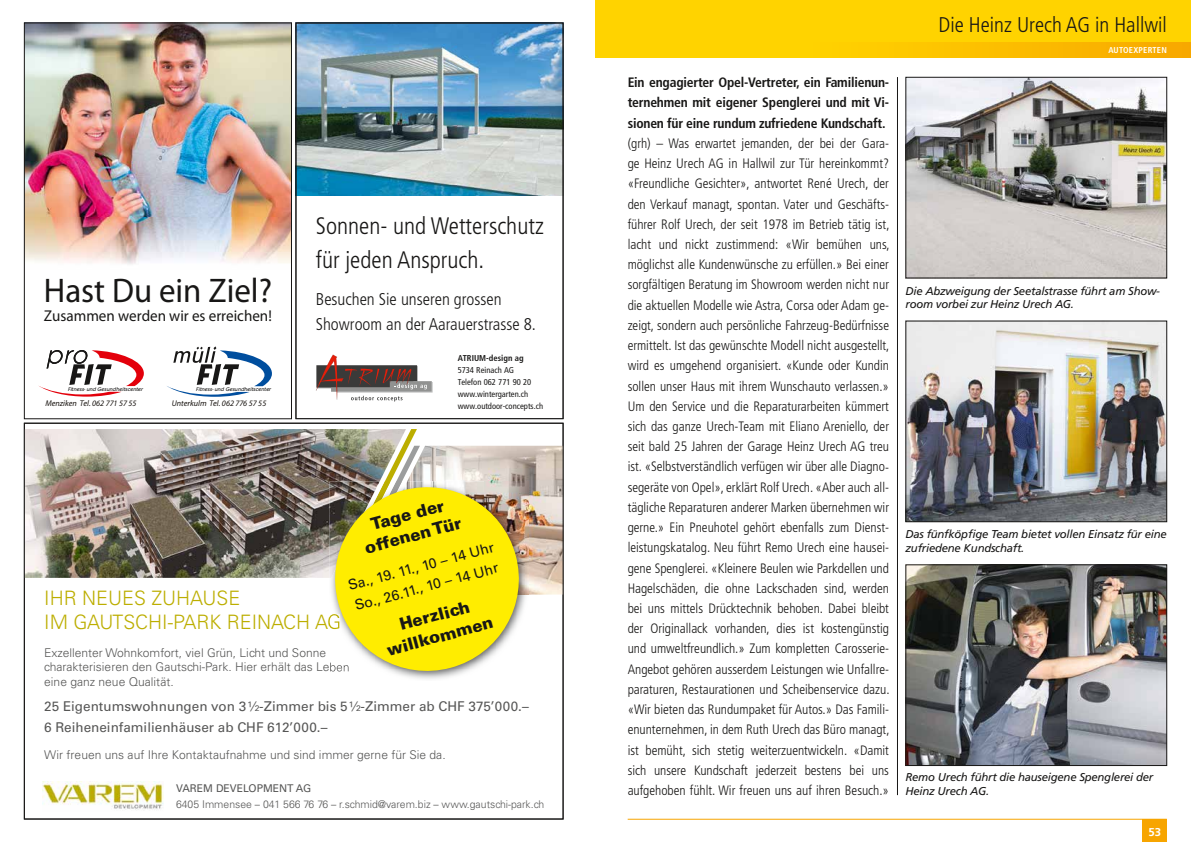
<style>
.page{position:relative;width:1191px;height:842px;background:#fff}
.page>*{position:absolute;margin:0;border:0;box-sizing:border-box;transform-origin:0 0}
.t1{font:34.3px "Myriad Pro";color:#181716;scale:.96 1}
.t2{font:300 condensed 23.8px/34.1px "Frutiger LT Std";color:#181716}
.t3{font:300 condensed 21.3px "Frutiger LT Std";color:#181716}
.t4{font:300 19.9px/23.8px "Univers LT Std";color:#bcae00}
.t5{font:300 condensed 17px/25.5px "Frutiger LT Std";color:#181716}
.t6{font:900 16.7px/21.1px "Univers LT Std";color:#181716;text-align:center}
.t7{font:15.7px "Myriad Pro";color:#181716;scale:.96 1}
.t8{font:14.2px/21.1px "Univers LT Std";color:#181716}
.t9{font:300 condensed 13.6px/20.2px "Frutiger LT Std";color:#181716;text-align:justify}
.t10{font:700 condensed 13.6px/20.2px "Frutiger LT Std";letter-spacing:-.015em;color:#181716;text-align:justify}
.t11{font:13.5px/21.1px "Univers LT Std";color:#565655}
.t12{font:300 12.1px/14.5px "Univers LT Std";color:#565655}
.t13{font:italic 11.4px/13.6px "Frutiger LT Std";letter-spacing:-.02em;color:#181716}
.t14{font:700 11.4px "Frutiger LT Std";color:#fff}
.t15{font:300 10.6px "Univers LT Std";color:#565655}
.t16{font:10.6px "Univers LT Std";color:#565655}
.t17{font:condensed 8.5px/12.1px "Frutiger LT Std";color:#181716}
.t18{font:700 condensed 8.5px "Frutiger LT Std";letter-spacing:.03em;color:#fff}
.t19{font:700 condensed 8.5px "Frutiger LT Std";color:#181716}
.t20{font:italic 8.3px "Myriad Pro";color:#17120e}
.t21{font:italic 500 5.4px "Kabel Itc T";color:#181716}
</style>
<div class="page">
<img style="left:26px;top:25px;width:264px;height:372px">
<div style="left:24px;top:23px;width:268px;height:396px;border:1px solid #181716"></div>
<img style="left:298px;top:25px;width:263px;height:171px">
<svg style="left:316px;top:355px;width:116px;height:46px"></svg>
<div style="left:296px;top:23px;width:267px;height:396px;border:1px solid #181716"></div>
<img style="left:42px;top:781px;width:122px;height:29px">
<img style="left:26px;top:429px;width:310px;height:149px">
<img style="left:420px;top:446px;width:141px;height:148px">
<img style="left:336px;top:429px;width:84px;height:48px">
<svg style="left:325px;top:477px;width:204px;height:202px;background:#eadc41"></svg>
<div style="left:595px;top:0;width:596px;height:53px;background:#ffd300"></div>
<svg style="left:595px;top:42px;width:596px;height:15px"></svg>
<hr style="left:627px;top:819px;width:539px;height:1px;background:#f7a500">
<div style="left:1142px;top:819px;width:24px;height:23px;background:#f7a500"></div>
<hr style="left:897px;top:77px;width:1px;height:718px;background:#181716">
<img style="left:907px;top:323px;width:258px;height:197px">
<div style="left:905px;top:321px;width:262px;height:201px;border:1px solid #181716"></div>
<img style="left:907px;top:567px;width:258px;height:197px">
<div style="left:905px;top:565px;width:262px;height:201px;border:1px solid #181716"></div>
<img style="left:907px;top:79px;width:258px;height:197px">
<div style="left:905px;top:77px;width:262px;height:201px;border:1px solid #181716"></div>
<h1 class="t1" style="left:44px;top:272px;width:239px">Hast Du ein Ziel?</h1>
<p class="t7" style="left:44px;top:307px;width:239px">Zusammen werden wir es erreichen!</p>
<p class="t21" style="left:68px;top:386px;width:78px">Fitness-und Gesundheitscenter</p>
<p class="t20" style="left:45px;top:398px;width:93px">Menziken Tel. 062 771 57 55</p>
<p class="t21" style="left:196px;top:386px;width:78px">Fitness-und Gesundheitscenter</p>
<p class="t20" style="left:172px;top:398px;width:96px">Unterkulm Tel. 062 776 57 55</p>
<h2 class="t2" style="left:316px;top:209px;width:229px">Sonnen- und Wetterschutz für jeden Anspruch.</h2>
<p class="t5" style="left:316px;top:286px;width:222px">Besuchen Sie unseren grossen<br>Showroom an der Aarauerstrasse 8.</p>
<p class="t19" style="left:458px;top:353px;width:67px">ATRIUM-design ag</p>
<p class="t17" style="left:458px;top:364px;width:87px">5734 Reinach AG<br>Telefon 062 771 90 20 www.wintergarten.ch www.outdoor-concepts.ch</p>
<p class="t6" style="left:357px;top:517px;width:101px;rotate:-15deg">Tage der offenen Tür</p>
<p class="t8" style="left:346px;top:575px;width:152px;rotate:-15deg">Sa., 19. 11., 10 – 14 Uhr<br>So., 26.11., 10 – 14 Uhr</p>
<h3 class="t4" style="left:44px;top:586px;width:298px">IHR NEUES ZUHAUSE<br>IM GAUTSCHI-PARK REINACH AG</h3>
<p class="t12" style="left:44px;top:645px;width:307px">Exzellenter Wohnkomfort, viel Grün, Licht und Sonne charakterisieren den Gautschi-Park. Hier erhält das Leben eine ganz neue Qualität.</p>
<p class="t11" style="left:44px;top:696px;width:486px">25 Eigentumswohnungen von 3 ½-Zimmer bis 5 ½-Zimmer ab CHF 375’000.–<br>6 Reiheneinfamilienhäuser ab CHF 612’000.–</p>
<p class="t6" style="left:379px;top:619px;width:111px;rotate:-15deg">Herzlich willkommen</p>
<p class="t12" style="left:44px;top:747px;width:403px">Wir freuen uns auf Ihre Kontaktaufnahme und sind immer gerne für Sie da.</p>
<p class="t16" style="left:176px;top:782px;width:137px">VAREM DEVELOPMENT AG</p>
<p class="t15" style="left:176px;top:797px;width:370px">6405 Immensee – 041 566 76 76 – r.schmid@varem.biz – www.gautschi-park.ch</p>
<p class="t10" style="left:627px;top:72px;width:263px">Ein engagierter Opel-Vertreter, ein Familienun&shy;ternehmen mit eigener Spenglerei und mit Vi&shy;sionen für eine rundum zufriedene Kundschaft.</p>
<p class="t9" style="left:627px;top:133px;width:263px">(grh) – Was erwartet jemanden, der bei der Gara&shy;ge Heinz Urech AG in Hallwil zur Tür hereinkommt? «Freundliche Gesichter», antwortet René Urech, der den Verkauf managt, spontan. Vater und Geschäfts&shy;führer Rolf Urech, der seit 1978 im Betrieb tätig ist, lacht und nickt zustimmend: «Wir bemühen uns, möglichst alle Kundenwünsche zu erfüllen.» Bei einer sorgfältigen Beratung im Showroom werden nicht nur die aktuellen Modelle wie Astra, Corsa oder Adam ge&shy;zeigt, sondern auch persönliche Fahrzeug-Bedürfnisse ermittelt. Ist das gewünschte Modell nicht ausgestellt, wird es umgehend organisiert. «Kunde oder Kundin sollen unser Haus mit ihrem Wunschauto verlassen.» Um den Service und die Reparaturarbeiten kümmert sich das ganze Urech-Team mit Eliano Areniello, der seit bald 25 Jahren der Garage Heinz Urech AG treu ist. «Selbstverständlich verfügen wir über alle Diagno&shy;segeräte von Opel», erklärt Rolf Urech. «Aber auch all&shy;tägliche Reparaturen anderer Marken übernehmen wir gerne.» Ein Pneuhotel gehört ebenfalls zum Dienst&shy;leistungskatalog. Neu führt Remo Urech eine hausei&shy;gene Spenglerei. «Kleinere Beulen wie Parkdellen und Hagelschäden, die ohne Lackschaden sind, werden bei uns mittels Drücktechnik behoben. Dabei bleibt der Originallack vorhanden, dies ist kostengünstig und umweltfreundlich.» Zum kompletten Carosserie-Angebot gehören ausserdem Leistungen wie Unfallre&shy;paraturen, Restaurationen und Scheibenservice dazu. «Wir bieten das Rundumpaket für Autos.» Das Famili&shy;enunternehmen, in dem Ruth Urech das Büro managt, ist bemüht, sich stetig weiterzuentwickeln. «Damit sich unsere Kundschaft jederzeit bestens bei uns aufgehoben fühlt. Wir freuen uns auf ihren Besuch.»</p>
<h3 class="t3" style="left:938px;top:13px;width:230px">Die Heinz Urech AG in Hallwil</h3>
<p class="t18" style="left:1108px;top:45px;width:60px">AUTOEXPERTEN</p>
<p class="t18" style="left:1137px;top:45px;width:25px">R GIO</p>
<p class="t13" style="left:905px;top:284px;width:256px">Die Abzweigung der Seetalstrasse führt am Show&shy;room vorbei zur Heinz Urech AG.</p>
<p class="t13" style="left:905px;top:527px;width:263px">Das fünfköpfige Team bietet vollen Einsatz für eine zufriedene Kundschaft.</p>
<p class="t13" style="left:905px;top:771px;width:249px">Remo Urech führt die hauseigene Spenglerei der<br>Heinz Urech AG.</p>
<p class="t14" style="left:1148px;top:825px;width:14px">53</p>
</div>
